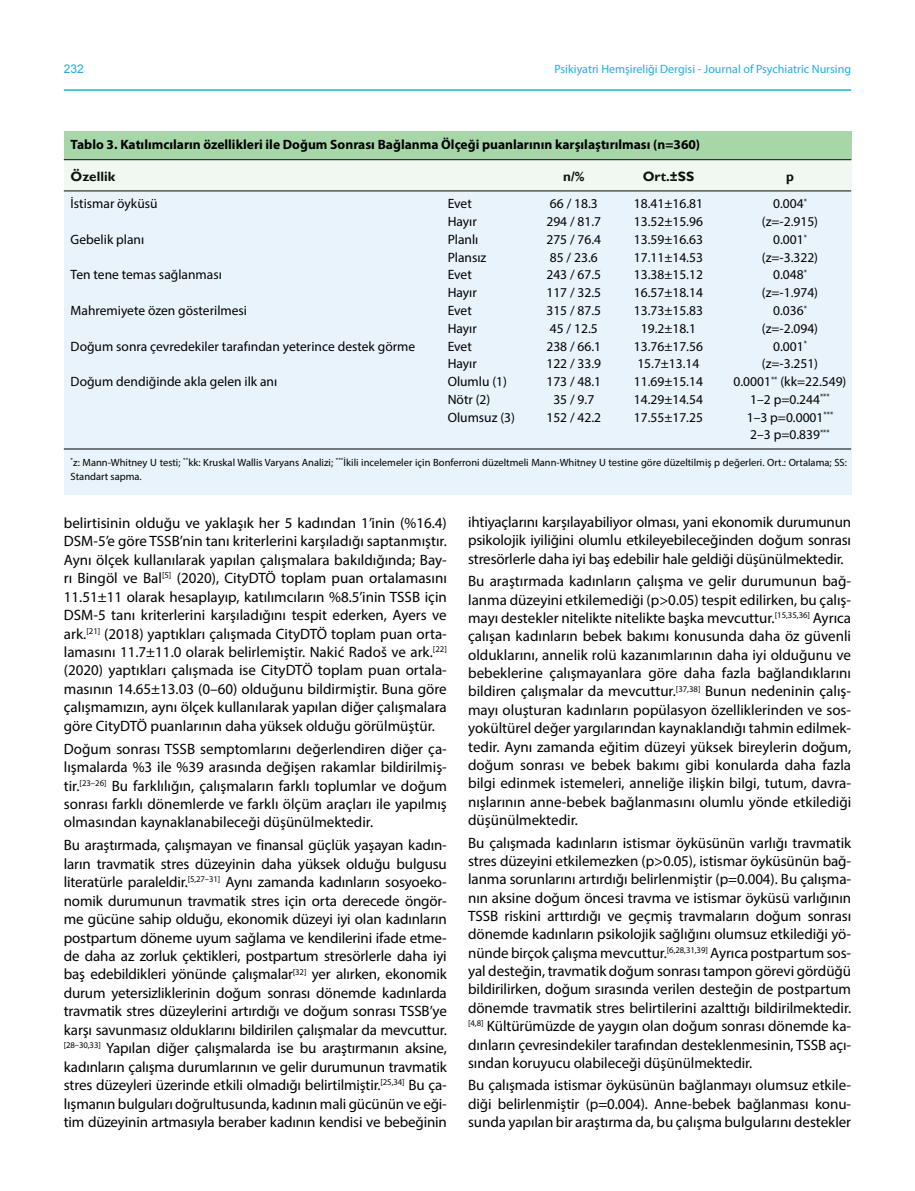
<style>
.page{position:relative;width:915px;height:1191px;background:#fff}
.page>*{position:absolute;margin:0;border:0;box-sizing:border-box;transform-origin:0 0}
.t1{font:15px/18.5px "Myriad Pro";letter-spacing:-.005em;color:#000;text-align:justify}
.t2{font:13.5px/17.7px "Myriad Pro";color:#000}
.t3{font:700 13.5px "Myriad Pro";color:#000}
.t4{font:700 13.5px "Gill Sans";color:#000}
.t5{font:12px "Myriad Pro";color:#21ade3}
.t6{font:12px "Arial";color:#21ade3}
.t7{font:10.5px/14.4px "Myriad Pro";color:#000}
</style>
<div class="page">
<hr style="left:64px;top:89px;width:786px;height:2px;background:#21ade3">
<div style="left:64px;top:131px;width:786px;height:28px;background:#a7d6a8"></div>
<div style="left:64px;top:191px;width:786px;height:303px;background:#e9f3fb"></div>
<hr style="left:64px;top:191px;width:786px;height:1px;background:#000">
<hr style="left:64px;top:449px;width:786px;height:1px;background:#000">
<div style="left:64px;top:159px;width:786px;height:32px;background:#f0f8f1"></div>
<p class="t6" style="left:64px;top:60px;width:22px">232</p>
<p class="t5" style="left:554px;top:61px;width:298px">Psikiyatri Hemşireliği Dergisi - Journal of Psychiatric Nursing</p>
<p class="t3" style="left:71px;top:136px;width:631px">Tablo 3. Katılımcıların özellikleri ile Doğum Sonrası Bağlanma Ölçeği puanlarının karşılaştırılması (n=360)</p>
<p class="t4" style="left:71px;top:169px;width:46px">Özellik</p>
<p class="t4" style="left:563px;top:169px;width:23px">n/%</p>
<p class="t4" style="left:642px;top:169px;width:53px">Ort.±SS</p>
<p class="t4" style="left:785px;top:169px;width:9px">p</p>
<p class="t2" style="left:71px;top:195px;width:88px">İstismar öyküsü</p>
<p class="t2" style="left:447px;top:195px;width:26px">Evet</p>
<p class="t2" style="left:549px;top:195px;width:49px">66 / 18.3</p>
<p class="t2" style="left:633px;top:195px;width:71px">18.41±16.81</p>
<p class="t2" style="left:772px;top:195px;width:35px">0.004<sup>*</sup></p>
<p class="t2" style="left:447px;top:213px;width:31px">Hayır</p>
<p class="t2" style="left:546px;top:213px;width:56px">294 / 81.7</p>
<p class="t2" style="left:633px;top:213px;width:71px">13.52±15.96</p>
<p class="t2" style="left:761px;top:213px;width:58px">(z=-2.915)</p>
<p class="t2" style="left:71px;top:230px;width:75px">Gebelik planı</p>
<p class="t2" style="left:447px;top:230px;width:32px">Planlı</p>
<p class="t2" style="left:546px;top:230px;width:56px">275 / 76.4</p>
<p class="t2" style="left:633px;top:230px;width:71px">13.59±16.63</p>
<p class="t2" style="left:772px;top:230px;width:35px">0.001<sup>*</sup></p>
<p class="t2" style="left:447px;top:248px;width:40px">Plansız</p>
<p class="t2" style="left:549px;top:248px;width:49px">85 / 23.6</p>
<p class="t2" style="left:633px;top:248px;width:71px">17.11±14.53</p>
<p class="t2" style="left:761px;top:248px;width:58px">(z=-3.322)</p>
<p class="t2" style="left:71px;top:266px;width:153px">Ten tene temas sağlanması</p>
<p class="t2" style="left:447px;top:266px;width:26px">Evet</p>
<p class="t2" style="left:546px;top:266px;width:56px">243 / 67.5</p>
<p class="t2" style="left:633px;top:266px;width:71px">13.38±15.12</p>
<p class="t2" style="left:772px;top:266px;width:35px">0.048<sup>*</sup></p>
<p class="t2" style="left:447px;top:284px;width:31px">Hayır</p>
<p class="t2" style="left:546px;top:284px;width:56px">117 / 32.5</p>
<p class="t2" style="left:633px;top:284px;width:71px">16.57±18.14</p>
<p class="t2" style="left:761px;top:284px;width:58px">(z=-1.974)</p>
<p class="t2" style="left:71px;top:301px;width:178px">Mahremiyete özen gösterilmesi</p>
<p class="t2" style="left:447px;top:301px;width:26px">Evet</p>
<p class="t2" style="left:546px;top:301px;width:56px">315 / 87.5</p>
<p class="t2" style="left:633px;top:301px;width:71px">13.73±15.83</p>
<p class="t2" style="left:772px;top:301px;width:35px">0.036<sup>*</sup></p>
<p class="t2" style="left:447px;top:319px;width:31px">Hayır</p>
<p class="t2" style="left:549px;top:319px;width:49px">45 / 12.5</p>
<p class="t2" style="left:640px;top:319px;width:57px">19.2±18.1</p>
<p class="t2" style="left:761px;top:319px;width:58px">(z=-2.094)</p>
<p class="t2" style="left:71px;top:337px;width:346px">Doğum sonra çevredekiler tarafından yeterince destek görme</p>
<p class="t2" style="left:447px;top:337px;width:26px">Evet</p>
<p class="t2" style="left:546px;top:337px;width:56px">238 / 66.1</p>
<p class="t2" style="left:633px;top:337px;width:71px">13.76±17.56</p>
<p class="t2" style="left:772px;top:337px;width:35px">0.001<sup>*</sup></p>
<p class="t2" style="left:447px;top:355px;width:31px">Hayır</p>
<p class="t2" style="left:546px;top:355px;width:56px">122 / 33.9</p>
<p class="t2" style="left:637px;top:355px;width:64px">15.7±13.14</p>
<p class="t2" style="left:761px;top:355px;width:58px">(z=-3.251)</p>
<p class="t2" style="left:71px;top:372px;width:208px">Doğum dendiğinde akla gelen ilk anı</p>
<p class="t2" style="left:447px;top:372px;width:61px">Olumlu (1)</p>
<p class="t2" style="left:546px;top:372px;width:56px">173 / 48.1</p>
<p class="t2" style="left:633px;top:372px;width:71px">11.69±15.14</p>
<p class="t2" style="left:733px;top:372px;width:114px">0.0001<sup>**</sup> (kk=22.549)</p>
<p class="t2" style="left:447px;top:390px;width:44px">Nötr (2)</p>
<p class="t2" style="left:553px;top:390px;width:42px">35 / 9.7</p>
<p class="t2" style="left:633px;top:390px;width:71px">14.29±14.54</p>
<p class="t2" style="left:750px;top:390px;width:81px">1–2 p=0.244<sup>***</sup></p>
<p class="t2" style="left:447px;top:408px;width:69px">Olumsuz (3)</p>
<p class="t2" style="left:546px;top:408px;width:56px">152 / 42.2</p>
<p class="t2" style="left:633px;top:408px;width:71px">17.55±17.25</p>
<p class="t2" style="left:746px;top:408px;width:88px">1–3 p=0.0001<sup>***<br></sup>2–3 p=0.839<sup>***</sup></p>
<p class="t7" style="left:71px;top:454px;width:777px"><sup>*</sup>z: Mann-Whitney U testi; <sup>**</sup>kk: Kruskal Wallis Varyans Analizi; <sup>***</sup>İkili incelemeler için Bonferroni düzeltmeli Mann-Whitney U testine göre düzeltilmiş p değerleri. Ort.: Ortalama; SS:<br>Standart sapma.</p>
<p class="t1" style="left:64px;top:513px;width:384px">belirtisinin olduğu ve yaklaşık her 5 kadından 1’inin (%16.4)<br>DSM-5’e göre TSSB’nin tanı kriterlerini karşıladığı saptanmıştır.<br>Aynı ölçek kullanılarak yapılan çalışmalara bakıldığında; Bay&shy;rı Bingöl ve Bal<sup>[5]</sup> (2020), CityDTÖ toplam puan ortalamasını 11.51±11 olarak hesaplayıp, katılımcıların %8.5’inin TSSB için DSM-5 tanı kriterlerini karşıladığını tespit ederken, Ayers ve ark.<sup>[21]</sup> (2018) yaptıkları çalışmada CityDTÖ toplam puan orta&shy;lamasını 11.7±11.0 olarak belirlemiştir. Nakić Radoš ve ark.<sup>[22] </sup>(2020) yaptıkları çalışmada ise CityDTÖ toplam puan ortala&shy;masının 14.65±13.03 (0–60) olduğunu bildirmiştir. Buna göre çalışmamızın, aynı ölçek kullanılarak yapılan diğer çalışmalara göre CityDTÖ puanlarının daha yüksek olduğu görülmüştür.</p>
<p class="t1" style="left:64px;top:739px;width:384px">Doğum sonrası TSSB semptomlarını değerlendiren diğer ça&shy;lışmalarda %3 ile %39 arasında değişen rakamlar bildirilmiş&shy;tir.<sup>[23–26]</sup> Bu farklılığın, çalışmaların farklı toplumlar ve doğum sonrası farklı dönemlerde ve farklı ölçüm araçları ile yapılmış olmasından kaynaklanabileceği düşünülmektedir.</p>
<p class="t1" style="left:64px;top:835px;width:384px">Bu araştırmada, çalışmayan ve finansal güçlük yaşayan kadın&shy;ların travmatik stres düzeyinin daha yüksek olduğu bulgusu literatürle paraleldir.<sup>[5,27–31]</sup> Aynı zamanda kadınların sosyoeko&shy;nomik durumunun travmatik stres için orta derecede öngör&shy;me gücüne sahip olduğu, ekonomik düzeyi iyi olan kadınların postpartum döneme uyum sağlama ve kendilerini ifade etme&shy;de daha az zorluk çektikleri, postpartum stresörlerle daha iyi baş edebildikleri yönünde çalışmalar<sup>[32]</sup> yer alırken, ekonomik durum yetersizliklerinin doğum sonrası dönemde kadınlarda travmatik stres düzeylerini artırdığı ve doğum sonrası TSSB’ye karşı savunmasız olduklarını bildirilen çalışmalar da mevcuttur. <sup>[28–30,33]</sup> Yapılan diğer çalışmalarda ise bu araştırmanın aksine, kadınların çalışma durumlarının ve gelir durumunun travmatik stres düzeyleri üzerinde etkili olmadığı belirtilmiştir.<sup>[25,34]</sup> Bu ça&shy;lışmanın bulguları doğrultusunda, kadının mali gücünün ve eği&shy;tim düzeyinin artmasıyla beraber kadının kendisi ve bebeğinin</p>
<p class="t1" style="left:468px;top:512px;width:384px">ihtiyaçlarını karşılayabiliyor olması, yani ekonomik durumunun psikolojik iyiliğini olumlu etkileyebileceğinden doğum sonrası stresörlerle daha iyi baş edebilir hale geldiği düşünülmektedir.</p>
<p class="t1" style="left:468px;top:572px;width:384px">Bu araştırmada kadınların çalışma ve gelir durumunun bağ&shy;lanma düzeyini etkilemediği (p&gt;0.05) tespit edilirken, bu çalış&shy;mayı destekler nitelikte nitelikte başka mevcuttur.<sup>[15,35,36]</sup> Ayrıca çalışan kadınların bebek bakımı konusunda daha öz güvenli olduklarını, annelik rolü kazanımlarının daha iyi olduğunu ve bebeklerine çalışmayanlara göre daha fazla bağlandıklarını bildiren çalışmalar da mevcuttur.<sup>[37,38]</sup> Bunun nedeninin çalış&shy;mayı oluşturan kadınların popülasyon özelliklerinden ve sos&shy;yokültürel değer yargılarından kaynaklandığı tahmin edilmek&shy;tedir. Aynı zamanda eğitim düzeyi yüksek bireylerin doğum, doğum sonrası ve bebek bakımı gibi konularda daha fazla bilgi edinmek istemeleri, anneliğe ilişkin bilgi, tutum, davra&shy;nışlarının anne-bebek bağlanmasını olumlu yönde etkilediği düşünülmektedir.</p>
<p class="t1" style="left:468px;top:833px;width:384px">Bu çalışmada kadınların istismar öyküsünün varlığı travmatik stres düzeyini etkilemezken (p&gt;0.05), istismar öyküsünün bağ&shy;lanma sorunlarını artırdığı belirlenmiştir (p=0.004). Bu çalışma&shy;nın aksine doğum öncesi travma ve istismar öyküsü varlığının TSSB riskini arttırdığı ve geçmiş travmaların doğum sonrası dönemde kadınların psikolojik sağlığını olumsuz etkilediği yö&shy;nünde birçok çalışma mevcuttur.<sup>[6,28,31,39]</sup> Ayrıca postpartum sos&shy;yal desteğin, travmatik doğum sonrası tampon görevi gördüğü bildirilirken, doğum sırasında verilen desteğin de postpartum dönemde travmatik stres belirtilerini azalttığı bildirilmektedir. <sup>[4,8]</sup> Kültürümüzde de yaygın olan doğum sonrası dönemde ka&shy;dınların çevresindekiler tarafından desteklenmesinin, TSSB açı&shy;sından koruyucu olabileceği düşünülmektedir.</p>
<p class="t1" style="left:468px;top:1076px;width:384px">Bu çalışmada istismar öyküsünün bağlanmayı olumsuz etkile&shy;diği belirlenmiştir (p=0.004). Anne-bebek bağlanması konu&shy;sunda yapılan bir araştırma da, bu çalışma bulgularını destekler</p>
</div>
